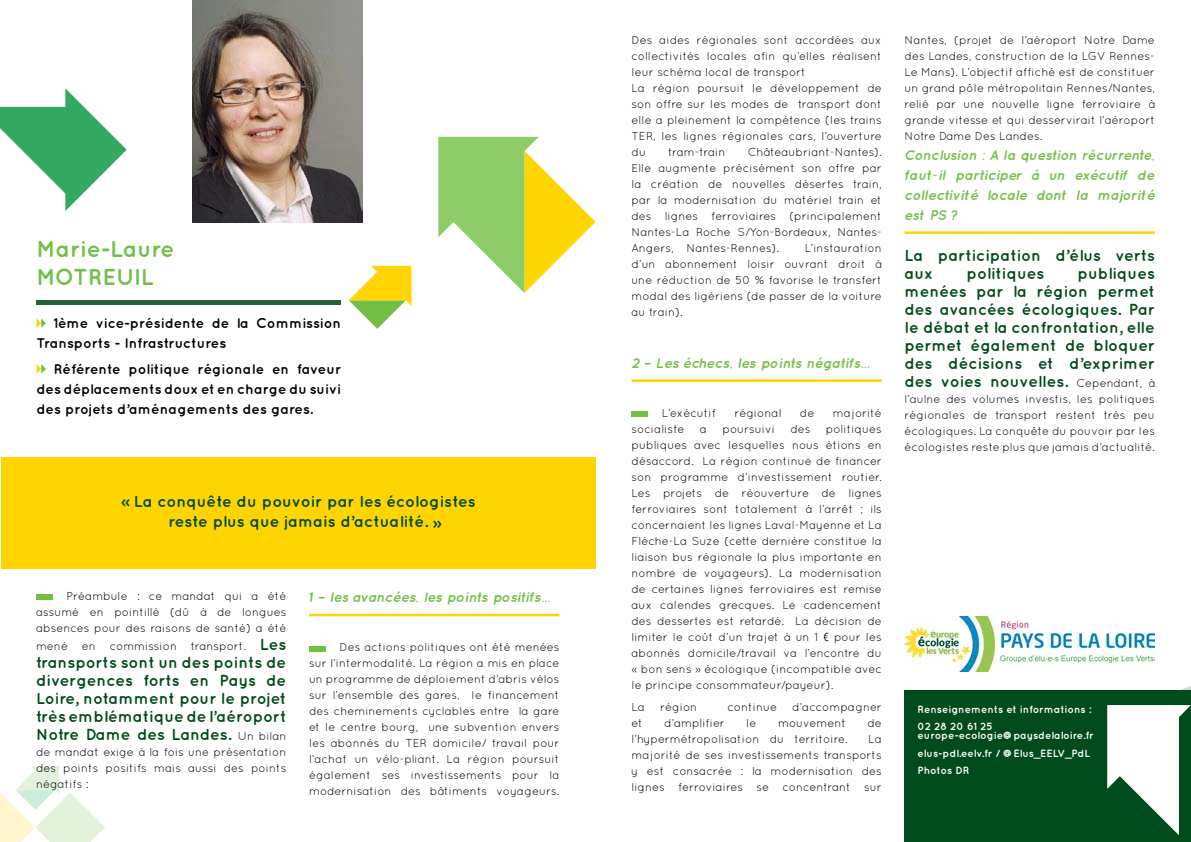
<style>
.page{position:relative;width:1191px;height:842px;background:#fff}
.page>*{position:absolute;margin:0;border:0;box-sizing:border-box;transform-origin:0 0}
.t1{font:700 23px/28px "Quicksand";color:#71bf48}
.t2{font:700 16px/18px "Quicksand";color:#004b1c;text-align:justify}
.t3{font:italic 700 14px/20px "Quicksand";color:#72bf44;text-align:justify}
.t4{font:700 14px/20px "Quicksand";color:#000}
.t5{font:11.5px/16px "Quicksand";color:#000;text-align:justify}
.t6{font:11.5px "Quicksand";letter-spacing:-.025em;color:#000}
.t7{font:700 10.5px/17.5px "Quicksand";color:#fff}
.s1{font-weight:700;font-size:16px;color:#004b1c}
.s2{font-weight:400;font-size:11.5px;color:#000}
.s3{font-family:"Avenir";font-weight:300}
</style>
<div class="page">
<svg style="left:0;top:766px;width:105px;height:76px"></svg>
<img style="left:193px;top:0;width:170px;height:223px">
<div style="left:36px;top:594px;width:16px;height:6px;background:#72bf44"></div>
<hr style="left:309px;top:614px;width:250px;height:2px;background:#ffd400">
<div style="left:309px;top:646px;width:16px;height:5px;background:#72bf44"></div>
<hr style="left:36px;top:301px;width:305px;height:4px;background:#246035">
<svg style="left:36px;top:318px;width:10px;height:10px"></svg>
<svg style="left:36px;top:364px;width:10px;height:10px"></svg>
<div style="left:1px;top:457px;width:594px;height:111px;background:#ffd400"></div>
<svg style="left:349px;top:266px;width:62px;height:63px"></svg>
<svg style="left:438px;top:137px;width:157px;height:156px"></svg>
<svg style="left:0;top:88px;width:127px;height:123px"></svg>
<hr style="left:631px;top:379px;width:251px;height:3px;background:#ffd400">
<div style="left:631px;top:411px;width:17px;height:6px;background:#72bf44"></div>
<hr style="left:904px;top:231px;width:251px;height:3px;background:#ffd400">
<img style="left:904px;top:616px;width:251px;height:55px">
<div style="left:904px;top:691px;width:287px;height:151px;background:#004b1c"></div>
<svg style="left:953px;top:686px;width:238px;height:149px"></svg>
<h1 class="t1" style="left:36px;top:234px;width:139px">Marie-Laure<br>Motreuil</h1>
<p class="t4" style="left:36px;top:313px;width:306px;text-indent:17px">1ème vice-présidente de la Commission<br>Transports - I nfrastructures</p>
<p class="t4" style="left:36px;top:358px;width:306px;text-align:justify;text-indent:17px">Référente politique régionale en faveur des déplacements doux et en charge du suivi des projets d’aménagements des gares.</p>
<h2 class="t2" style="left:121px;top:492px;width:356px;line-height:19.2px;text-align:center">« La conquête du pouvoir par les écologistes reste plus que jamais d’actualité.</h2>
<h2 class="t2" style="left:442px;top:535px;width:10px;rotate:-180deg">»</h2>
<p class="t5" style="left:36px;top:588px;width:252px;text-indent:30px">Préambule : ce mandat qui a été assumé en pointillé (dû à de longues absences pour des raisons de santé) a été</p>
<p class="t5" style="left:36px;top:638px;width:252px">mené en commission transport. <span class="s1">Les</span></p>
<h2 class="t2" style="left:36px;top:653px;width:252px">transports sont un des points de divergences forts en Pays de Loire, notamment pour le projet très emblématique de l’aéroport Notre Dame des Landes. <span class="s2">Un bilan</span></h2>
<p class="t5" style="left:36px;top:744px;width:252px">de mandat exige à la fois une présentation des points positifs mais aussi des points négatifs :</p>
<p class="t3" style="left:309px;top:587px;width:243px">1 – les avancées, les points positifs…</p>
<p class="t5" style="left:309px;top:639px;width:252px;text-indent:30px">Des actions politiques ont été menées sur l’intermodalité. La région a mis en place un programme de déploiement d’abris vélos sur l’ensemble des gares, le financement des cheminements cyclables entre la gare et le centre bourg, une subvention envers les abonnés du TER domicile/ travail pour l’achat un vélo-pliant. La région poursuit également ses investissements pour la modernisation des bâtiments voyageurs.</p>
<p class="t5" style="left:631px;top:32px;width:252px;text-align:left">Des aides régionales sont accordées aux collectivités locales afin qu’elles réalisent leur schéma local de transport<br>La région poursuit le développement de son offre sur les modes de transport dont elle a pleinement la compétence (les trains TER, les lignes régionales cars, l’ouverture du</p>
<p class="t5" style="left:631px;top:144px;width:252px;text-indent:116px">Châteaubriant-Nantes).<br>Elle augmente précisément son offre par la création de nouvelles désertes train, par la modernisation du matériel train et des lignes ferroviaires (principalement Nantes-La Roche S/Yon-Bordeaux, Nantes-Angers, Nantes-Rennes).</p>
<p class="t6" style="left:668px;top:145px;width:59px">tram-train</p>
<p class="t5" style="left:631px;top:240px;width:252px;text-indent:173px">L’instauration d’un abonnement loisir ouvrant droit à une réduction de 50 % favorise le transfert modal des ligériens (de passer de la voiture au train).</p>
<p class="t3" style="left:631px;top:353px;width:240px">2 – Les échecs, les points négatifs…</p>
<p class="t5" style="left:662px;top:405px;width:55px">L’exécutif</p>
<p class="t5" style="left:734px;top:405px;width:49px">régional</p>
<p class="t5" style="left:800px;top:405px;width:16px">de</p>
<p class="t5" style="left:832px;top:405px;width:51px">majorité</p>
<p class="t5" style="left:631px;top:421px;width:54px">socialiste</p>
<p class="t5" style="left:700px;top:421px;width:9px">a</p>
<p class="t5" style="left:722px;top:421px;width:54px">poursuivi</p>
<p class="t5" style="left:790px;top:421px;width:22px">des</p>
<p class="t5" style="left:631px;top:421px;width:252px;text-indent:194px">politiques publiques avec lesquelles nous étions en désaccord. La région continue de financer son programme d’investissement routier.<br>Les projets de réouverture de lignes ferroviaires sont totalement à l’arrêt ; ils concernaient les lignes Laval-Mayenne et La Flèche-La Suze (cette dernière constitue la liaison bus régionale la plus importante en nombre de voyageurs). La modernisation de certaines lignes ferroviaires est remise aux calendes grecques. Le cadencement des dessertes est retardé. La décision de limiter le coût d’un trajet à un 1 <span class="s3">€</span> pour les abonnés domicile/travail va l’encontre du « bon sens » écologique (incompatible avec le principe consommateur/payeur).</p>
<p class="t5" style="left:631px;top:699px;width:15px">La</p>
<p class="t5" style="left:660px;top:699px;width:39px">région</p>
<p class="t5" style="left:727px;top:699px;width:51px">continue</p>
<p class="t5" style="left:792px;top:699px;width:91px">d’accompagner</p>
<p class="t5" style="left:631px;top:715px;width:13px">et</p>
<p class="t5" style="left:664px;top:715px;width:62px">d’amplifier</p>
<p class="t5" style="left:746px;top:715px;width:12px">le</p>
<p class="t5" style="left:778px;top:715px;width:69px">mouvement</p>
<p class="t5" style="left:867px;top:715px;width:16px">de</p>
<p class="t5" style="left:631px;top:731px;width:218px">l’hypermétropolisation du territoire.</p>
<p class="t5" style="left:631px;top:731px;width:252px;text-indent:237px">La majorité de ses investissements transports y est consacrée : la modernisation des lignes ferroviaires se concentrant sur</p>
<p class="t5" style="left:904px;top:32px;width:252px">Nantes, (projet de l’aéroport Notre Dame des Landes, construction de la LGV Rennes-Le Mans). L’objectif affiché est de constituer un grand pôle métropolitain Rennes/Nantes, relié par une nouvelle ligne ferroviaire à grande vitesse et qui desservirait l’aéroport Notre Dame Des Landes.</p>
<p class="t3" style="left:904px;top:145px;width:252px">Conclusion : A la question récurrente, faut-il participer à un exécutif de collectivité locale dont la majorité est PS ?</p>
<h2 class="t2" style="left:904px;top:246px;width:252px">La participation d’élus verts aux</h2>
<h2 class="t2" style="left:904px;top:264px;width:252px;text-indent:173px">publiques menées par la région permet des avancées écologiques. Par le débat et la confrontation, elle permet également de bloquer des décisions et d’exprimer des voies nouvelles. <span class="s2">Cependant, à</span></h2>
<p class="t5" style="left:904px;top:391px;width:252px">l’aulne des volumes investis, les politiques régionales de transport restent très peu écologiques. La conquête du pouvoir par les écologistes reste plus que jamais d’actualité.</p>
<h2 class="t2" style="left:966px;top:264px;width:79px">politiques</h2>
<p class="t7" style="left:917px;top:700px;width:175px">Renseignements et informations :<br>02 28 20 61 25</p>
<p class="t7" style="left:917px;top:727px;width:178px">europe-ecologie@paysdelaloire.fr elus-pdl.eelv.fr / @E lus_EE LV_PdL<br>Photos DR</p>
</div>
